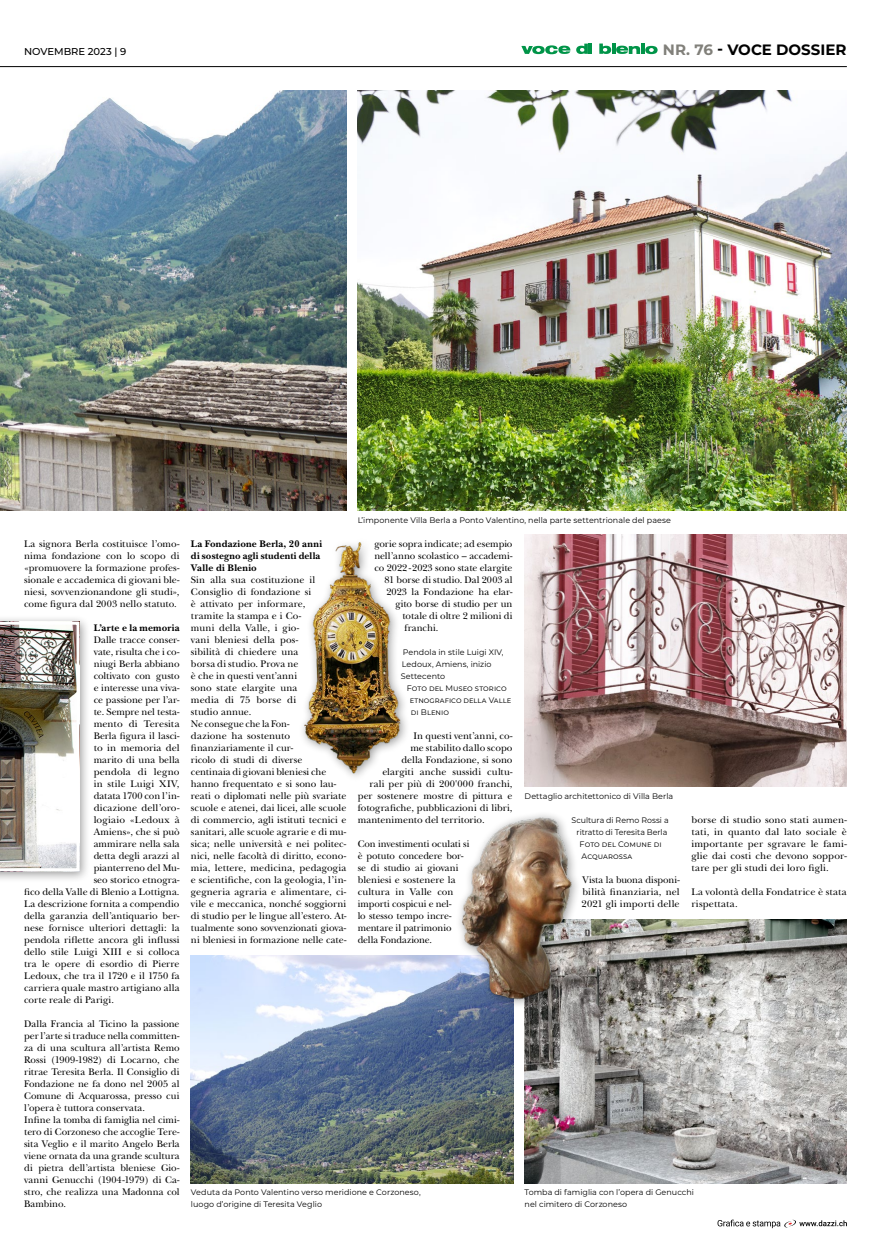
<style>
.page{position:relative;width:871px;height:1248px;background:#fff}
.page>*{position:absolute;margin:0;border:0;box-sizing:border-box;transform-origin:0 0}
.t1{font:700 15px "Montserrat";color:#000}
.t2{font:10px/12px "New Baskerville";letter-spacing:.005em;color:#000}
.t3{font:700 10px/12px "New Baskerville";letter-spacing:.015em;color:#000}
.t4{font:10px "New Baskerville";letter-spacing:.025em;color:#000}
.t5{font:500 10px "Montserrat";color:#000}
.t6{font:8px/12px "Montserrat";letter-spacing:.005em;color:#000}
.s1{color:#81807a}
</style>
<div class="page">
<hr style="left:0;top:66px;width:846px;height:1px;background:#000">
<svg style="left:576px;top:44px;width:16px;height:10px"></svg>
<svg style="left:521px;top:45px;width:49px;height:9px"></svg>
<svg style="left:599px;top:44px;width:58px;height:10px"></svg>
<img style="left:0;top:91px;width:346px;height:420px">
<img style="left:357px;top:91px;width:489px;height:420px">
<img style="left:191px;top:955px;width:322px;height:228px">
<img style="left:524px;top:919px;width:322px;height:264px">
<img style="left:524px;top:535px;width:322px;height:252px">
<img style="left:302px;top:542px;width:104px;height:235px">
<img style="left:439px;top:814px;width:155px;height:194px">
<div style="left:0;top:614px;width:91px;height:268px;background:#000;opacity:.4"></div>
<img style="left:0;top:621px;width:79px;height:250px">
<svg style="left:717px;top:1219px;width:129px;height:8px"></svg>
<p class="t5" style="left:24px;top:44px;width:104px">NOVEMBRE 2023 | 9</p>
<h1 class="t1" style="left:662px;top:38px;width:185px"><span class="s1">NR. 76</span> - VOCE DOSSIER</h1>
<p class="t2" style="left:24px;top:537px;width:157px;text-align:justify">La signora Berla costituisce l’omo&shy;nima fondazione con lo scopo di «promuovere la formazione profes&shy;sionale e accademica di giovani ble&shy;niesi, sovvenzionandone gli studi», come figura dal 2003 nello statuto.</p>
<p class="t3" style="left:94px;top:621px;width:87px">L’arte e la memoria</p>
<p class="t2" style="left:94px;top:633px;width:87px">Dalle tracce conser-</p>
<p class="t2" style="left:94px;top:645px;width:87px">vate, risulta che i co-</p>
<p class="t2" style="left:94px;top:657px;width:87px">niugi Berla abbiano</p>
<p class="t2" style="left:94px;top:669px;width:87px">coltivato con gusto</p>
<p class="t2" style="left:94px;top:681px;width:87px">e interesse una viva-</p>
<p class="t2" style="left:94px;top:693px;width:87px">ce passione per l’ar-</p>
<p class="t2" style="left:94px;top:705px;width:87px">te. Sempre nel testa-</p>
<p class="t2" style="left:94px;top:717px;width:87px">mento di Teresita</p>
<p class="t2" style="left:94px;top:729px;width:87px">Berla figura il lasci-</p>
<p class="t2" style="left:94px;top:741px;width:87px">to in memoria del</p>
<p class="t2" style="left:94px;top:753px;width:87px">marito di una bella</p>
<p class="t2" style="left:94px;top:765px;width:87px">pendola di legno</p>
<p class="t4" style="left:94px;top:777px;width:87px">in stile Luigi XIV,</p>
<p class="t2" style="left:94px;top:789px;width:87px">datata 1700 con l’in-</p>
<p class="t2" style="left:94px;top:801px;width:87px">dicazione dell’oro-</p>
<p class="t2" style="left:94px;top:813px;width:87px">logiaio «Ledoux à</p>
<p class="t2" style="left:94px;top:825px;width:87px">Amiens», che si può</p>
<p class="t2" style="left:94px;top:837px;width:87px">ammirare nella sala</p>
<p class="t2" style="left:94px;top:849px;width:87px">detta degli arazzi al</p>
<p class="t2" style="left:94px;top:861px;width:87px">pianterreno del Mu-</p>
<p class="t2" style="left:94px;top:873px;width:87px">seo storico etnogra-</p>
<p class="t2" style="left:24px;top:885px;width:157px">fico della Valle di Blenio a Lottigna.</p>
<p class="t2" style="left:24px;top:897px;width:157px">La descrizione fornita a compendio</p>
<p class="t2" style="left:24px;top:909px;width:157px">della garanzia dell’antiquario ber-</p>
<p class="t2" style="left:24px;top:921px;width:157px">nese fornisce ulteriori dettagli: la</p>
<p class="t2" style="left:24px;top:933px;width:157px">pendola riflette ancora gli influssi</p>
<p class="t2" style="left:24px;top:945px;width:157px">dello stile Luigi XIII e si colloca</p>
<p class="t2" style="left:24px;top:957px;width:157px">tra le opere di esordio di Pierre</p>
<p class="t2" style="left:24px;top:969px;width:157px">Ledoux, che tra il 1720 e il 1750 fa</p>
<p class="t2" style="left:24px;top:981px;width:157px">carriera quale mastro artigiano alla</p>
<p class="t2" style="left:24px;top:993px;width:91px">corte reale di Parigi.</p>
<p class="t2" style="left:24px;top:1017px;width:157px">Dalla Francia al Ticino la passione per l’arte si traduce nella committen&shy;za di una scultura all’artista Remo Rossi (1909-1982) di Locarno, che ritrae Teresita Berla. Il Consiglio di Fondazione ne fa dono nel 2005 al Comune di Acquarossa, presso cui l’opera è tuttora conservata.<br>Infine la tomba di famiglia nel cimi&shy;tero di Corzoneso che accoglie Tere&shy;sita Veglio e il marito Angelo Berla viene ornata da una grande scultura di pietra dell’artista bleniese Gio&shy;vanni Genucchi (1904-1979) di Ca&shy;stro, che realizza una Madonna col Bambino.</p>
<p class="t3" style="left:191px;top:537px;width:133px">La Fondazione Berla, 20 anni di sostegno agli studenti della<br>Valle di Blenio</p>
<p class="t2" style="left:191px;top:573px;width:157px">Sin alla sua costituzione il<br>Consiglio di fondazione si<br>è attivato per informare,<br>tramite la stampa e i Co-<br>muni della Valle, i gio-<br>vani bleniesi della pos-<br>sibilità di chiedere una<br>borsa di studio. Prova ne<br>è che in questi vent’anni<br>sono state elargite una<br>media di 75 borse di<br>studio annue.<br>Ne consegue che la Fon-<br>dazione ha sostenuto finanziariamente il cur-<br>ricolo di studi di diverse<br>centinaia di giovani bleniesi che hanno frequentato e si sono lau&shy;reati o diplomati nelle più svariate scuole e atenei, dai licei, alle scuole di commercio, agli istituti tecnici e sanitari, alle scuole agrarie e di mu&shy;sica; nelle università e nei politec&shy;nici, nelle facoltà di diritto, econo&shy;mia, lettere, medicina, pedagogia e scientifiche, con la geologia, l’in&shy;gegneria agraria e alimentare, ci&shy;vile e meccanica, nonché soggiorni di studio per le lingue all’estero. At&shy;tualmente sono sovvenzionati giova&shy;ni bleniesi in formazione nelle cate-</p>
<p class="t6" style="left:357px;top:513px;width:315px">L’imponente Villa Berla a Ponto Valentino, nella parte settentrionale del paese</p>
<p class="t2" style="left:374px;top:537px;width:139px">gorie sopra indicate; ad esempio</p>
<p class="t2" style="left:374px;top:549px;width:140px">nell’anno scolastico – accademi-</p>
<p class="t2" style="left:374px;top:561px;width:140px">co 2022 -2023 sono state elargite</p>
<p class="t2" style="left:384px;top:573px;width:130px">81 borse di studio. Dal 2003 al</p>
<p class="t2" style="left:386px;top:585px;width:128px">2023 la Fondazione ha elar-</p>
<p class="t2" style="left:395px;top:597px;width:118px">gito borse di studio per un</p>
<p class="t2" style="left:402px;top:609px;width:112px">totale di oltre 2 milioni di</p>
<p class="t2" style="left:404px;top:621px;width:36px">franchi.</p>
<p class="t6" style="left:400px;top:645px;width:104px">Pendola in stile Luigi XIV,<br>Ledoux, Amiens, inizio<br>Settecento</p>
<p class="t6" style="left:409px;top:681px;width:103px;text-indent:-3px">Foto del Museo storico etnografico della Valle di Blenio</p>
<p class="t2" style="left:413px;top:729px;width:101px">In questi vent’anni, co-</p>
<p class="t2" style="left:410px;top:741px;width:103px">me stabilito dallo scopo</p>
<p class="t2" style="left:401px;top:753px;width:112px">della Fondazione, si sono</p>
<p class="t2" style="left:382px;top:765px;width:132px">elargiti anche sussidi cultu-</p>
<p class="t2" style="left:369px;top:777px;width:145px">rali per più di 200'000 franchi,</p>
<p class="t2" style="left:357px;top:789px;width:156px">per sostenere mostre di pittura e</p>
<p class="t2" style="left:357px;top:801px;width:156px">fotografiche, pubblicazioni di libri,</p>
<p class="t2" style="left:357px;top:813px;width:128px">mantenimento del territorio.</p>
<p class="t2" style="left:357px;top:837px;width:113px">Con investimenti oculati si è potuto concedere bor&shy;se di studio ai giovani bleniesi e sostenere la cultura in Valle con importi cospicui e nel-<br>lo stesso tempo incre&shy;mentare il patrimonio della Fondazione.</p>
<p class="t6" style="left:524px;top:789px;width:150px">Dettaglio architettonico di Villa Berla</p>
<p class="t6" style="left:571px;top:813px;width:98px">Scultura di Remo Rossi a</p>
<p class="t6" style="left:576px;top:825px;width:92px">ritratto di Teresita Berla</p>
<p class="t6" style="left:579px;top:837px;width:83px">Foto del Comune di</p>
<p class="t6" style="left:581px;top:849px;width:52px">Acquarossa</p>
<p class="t2" style="left:581px;top:873px;width:100px;text-align:justify">Vista la buona disponi&shy;bilità finanziaria, nel 2021 gli importi delle</p>
<p class="t2" style="left:691px;top:813px;width:157px;text-align:justify">borse di studio sono stati aumen&shy;tati, in quanto dal lato sociale è importante per sgravare le fami&shy;glie dai costi che devono soppor&shy;tare per gli studi dei loro figli.</p>
<p class="t2" style="left:691px;top:885px;width:157px">La volontà della Fondatrice è stata rispettata.</p>
<p class="t6" style="left:191px;top:1185px;width:231px">Veduta da Ponto Valentino verso meridione e Corzoneso, luogo d’origine di Teresita Veglio</p>
<p class="t6" style="left:524px;top:1185px;width:171px">Tomba di famiglia con l’opera di Genucchi nel cimitero di Corzoneso</p>
</div>
